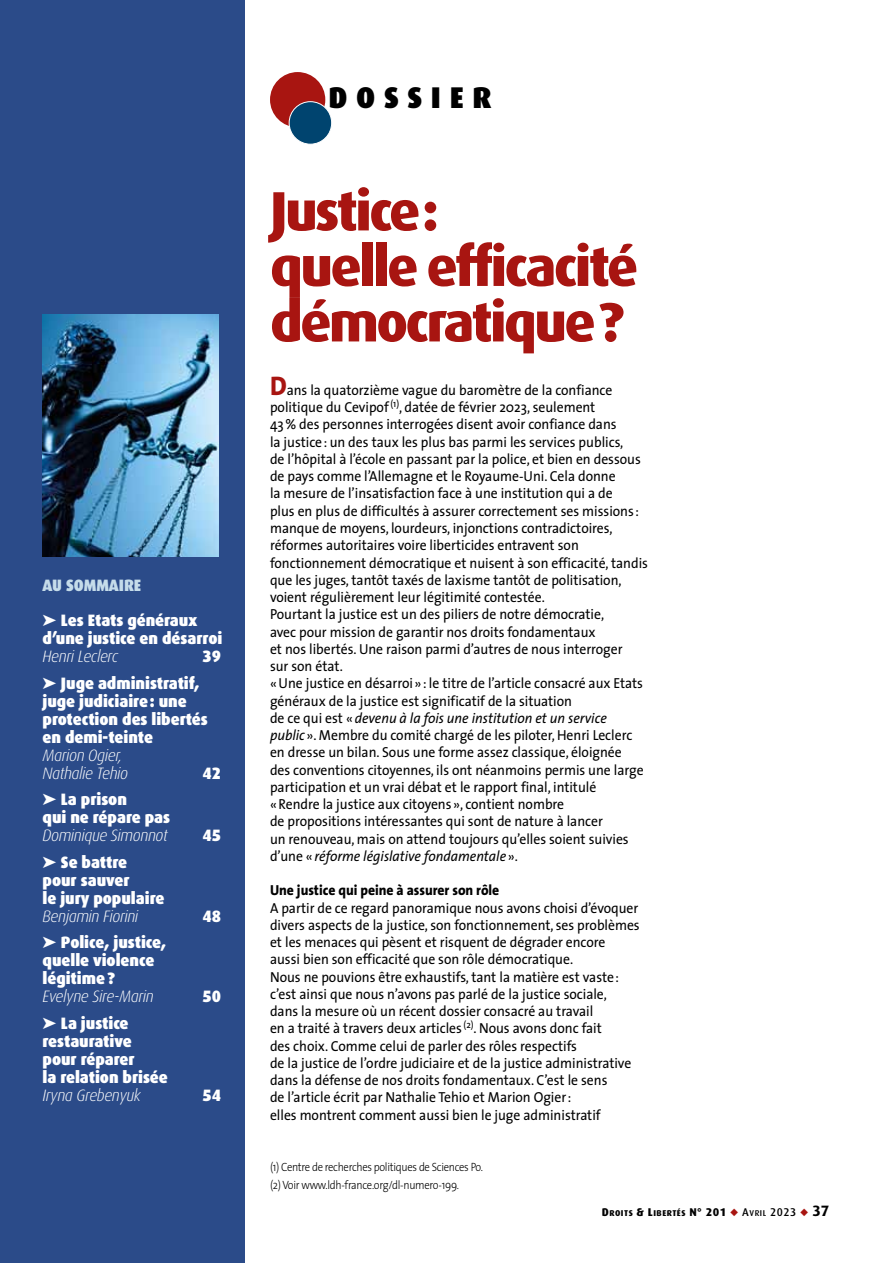
<style>
.page{position:relative;width:893px;height:1263px;background:#fff}
.page>*{position:absolute;margin:0;border:0;box-sizing:border-box;transform-origin:0 0}
.t1{font:800 55.5px/55.5px "Dax";letter-spacing:-.05em;color:#a81511}
.t2{font:900 30px "Dax";color:#000}
.t3{font:900 16.5px/18px "Dax";letter-spacing:-.005em;color:#fff;scale:.94 1}
.t4{font:italic 300 16.5px/18px "Dax";letter-spacing:-.025em;color:#fff;scale:.94 1}
.t5{font:14.55px/17.2px "The Sans";color:#000;scale:.94 1}
.t6{font:800 14.55px "The Sans";color:#000;scale:.94 1}
.t7{font:300 12px/17.7px "The Sans";letter-spacing:-.025em;color:#000;scale:.89 1}
.t8{font:800 8.4px "Dax";letter-spacing:.06em;color:#000}
.s1{color:#c5dcea}
.s2{font-weight:800;font-size:27px;color:#a81511}
.s3{font-style:italic}
.s4{font-size:11.25px}
.s5{color:#a81511}
.s6{font-weight:500;font-size:11.25px}
.s7{font-weight:500}
.s8{font-weight:700;font-size:15px}
</style>
<div class="page">
<div style="left:0;top:0;width:244px;height:1263px;background:#2b4b89"></div>
<img style="left:43px;top:314px;width:175px;height:242px">
<div style="left:270px;top:72px;width:55px;height:55px;background:#a81511;border-radius:50%"></div>
<div style="left:289px;top:102px;width:43px;height:42px;background:#00446f;border-radius:50%"></div>
<div style="left:289px;top:101px;width:43px;height:44px;border:1px solid #fff;border-radius:50%"></div>
<p class="t3" style="left:43px;top:568px;width:166px;line-height:35px"><span class="s1">AU SOMMAIRE<br></span>➤ Les Etats généraux</p>
<p class="t3" style="left:43px;top:630px;width:193px">d’une justice en désarroi</p>
<p class="t4" style="left:43px;top:648px;width:82px">Henri Leclerc</p>
<p class="t3" style="left:202px;top:648px;width:21px">39</p>
<p class="t3" style="left:43px;top:674px;width:177px">➤ Juge administratif, juge judiciaire: une protection des libertés en demi-teinte</p>
<p class="t4" style="left:43px;top:746px;width:93px">Marion Ogier,<br>Nathalie Tehio</p>
<p class="t3" style="left:202px;top:764px;width:21px">42</p>
<p class="t3" style="left:43px;top:791px;width:137px">➤ La prison<br>qui ne répare pas</p>
<p class="t4" style="left:43px;top:827px;width:135px">Dominique Simonnot</p>
<p class="t3" style="left:202px;top:827px;width:21px">45</p>
<p class="t3" style="left:43px;top:853px;width:131px">➤ Se battre pour sauver<br>le jury populaire</p>
<p class="t4" style="left:43px;top:907px;width:103px">Benjamin Fiorini</p>
<p class="t3" style="left:202px;top:907px;width:21px">48</p>
<p class="t3" style="left:43px;top:934px;width:133px">➤ Police, justice, quelle violence légitime?</p>
<p class="t4" style="left:43px;top:988px;width:120px">Evelyne Sire-Marin</p>
<p class="t3" style="left:203px;top:988px;width:21px">50</p>
<p class="t3" style="left:43px;top:1014px;width:135px">➤ La justice restaurative pour réparer<br>la relation brisée</p>
<p class="t4" style="left:43px;top:1086px;width:106px">Iryna Grebenyuk</p>
<p class="t3" style="left:203px;top:1086px;width:21px">54</p>
<h2 class="t2" style="left:328px;top:80px;width:157px">dossier</h2>
<h1 class="t1" style="left:270px;top:184px;width:370px">Justice:<br>quelle efficacité démocratique?</h1>
<p class="t5" style="left:270px;top:381px;width:404px"><span class="s2">D</span>ans la quatorzième vague du baromètre de la confiance politique du Cevipof <sup>(1)</sup>, datée de février 2023, seulement<br>43% des personnes interrogées disent avoir confiance dans<br>la justice: un des taux les plus bas parmi les services publics,<br>de l’hôpital à l’école en passant par la police, et bien en dessous de pays comme l’Allemagne et le Royaume-U ni. Cela donne<br>la mesure de l’insatisfaction face à une institution qui a de<br>plus en plus de difficultés à assurer correctement ses missions : manque de moyens, lourdeurs, injonctions contradictoires, réformes autoritaires voire liberticides entravent son fonctionnement démocratique et nuisent à son efficacité, tandis que les juges, tantôt taxés de laxisme tantôt de politisation, voient régulièrement leur légitimité contestée.<br>Pourtant la justice est un des piliers de notre démocratie,<br>avec pour mission de garantir nos droits fondamentaux<br>et nos libertés. U ne raison parmi d’autres de nous interroger<br>sur son état.<br>« U ne justice en désarroi»: le titre de l’article consacré aux Etats généraux de la justice est significatif de la situation<br>de ce qui est «<span class="s3">devenu à la fois une institution et un service public</span>». Membre du comité chargé de les piloter, Henri Leclerc en dresse un bilan. Sous une forme assez classique, éloignée<br>des conventions citoyennes, ils ont néanmoins permis une large participation et un vrai débat et le rapport final, intitulé<br>« Rendre la justice aux citoyens», contient nombre<br>de propositions intéressantes qui sont de nature à lancer<br>un renouveau, mais on attend toujours qu’elles soient suivies d’une «<span class="s3">réforme législative fondamentale</span>».</p>
<p class="t6" style="left:270px;top:878px;width:246px">Une justice qui peine à assurer son rôle</p>
<p class="t5" style="left:270px;top:899px;width:395px">A partir de ce regard panoramique nous avons choisi d’évoquer divers aspects de la justice, son fonctionnement, ses problèmes et les menaces qui pèsent et risquent de dégrader encore<br>aussi bien son efficacité que son rôle démocratique.<br>Nous ne pouvions être exhaustifs, tant la matière est vaste: c’est ainsi que nous n’avons pas parlé de la justice sociale,<br>dans la mesure où un récent dossier consacré au travail<br>en a traité à travers deux articles <sup>(2)</sup>. Nous avons donc fait<br>des choix. Comme celui de parler des rôles respectifs<br>de la justice de l’ordre judiciaire et de la justice administrative dans la défense de nos droits fondamentaux. C’est le sens<br>de l’article écrit par Nathalie Tehio et Marion Ogier:<br>elles montrent comment aussi bien le juge administratif</p>
<p class="t7" style="left:270px;top:1157px;width:241px">(1) Centre de recherches politiques de Sciences Po. (2) Voir www.ldh-france.org/dl-numero-199.</p>
<p class="t8" style="left:602px;top:1208px;width:229px"><span class="s4">D</span>ROITS <span class="s4">&amp; L</span>IBERTÉS <span class="s4">N° 201</span> <span class="s5">◆</span> <span class="s6">A</span><span class="s7">vril</span> <span class="s6">2023</span> <span class="s5">◆</span> <span class="s8">37</span></p>
</div>
